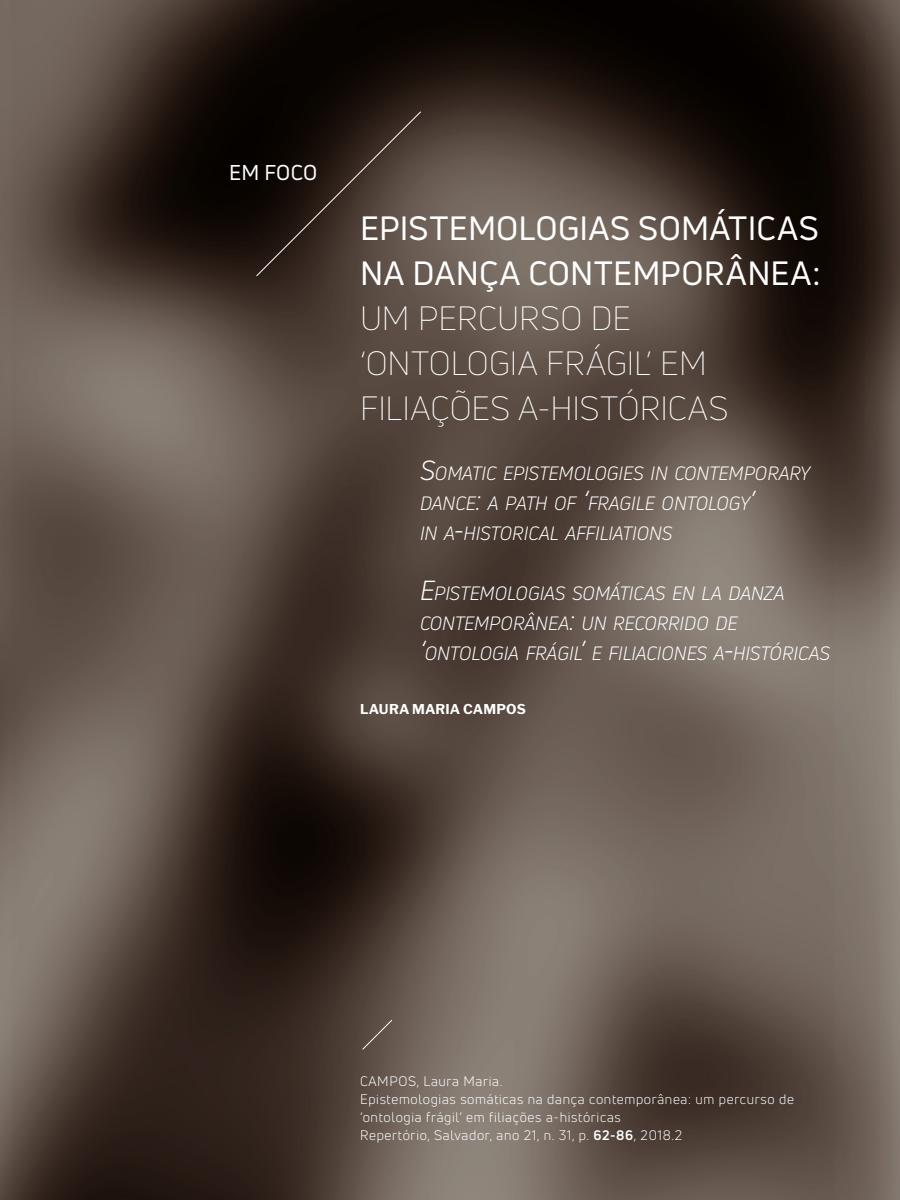
<style>
.page{position:relative;width:900px;height:1200px;background:#fff}
.page>*{position:absolute;margin:0;border:0;box-sizing:border-box;transform-origin:0 0}
.t1{font:300 33px/45px "Uni Neue";letter-spacing:.005em;color:#fff}
.t2{font:33px/45px "Uni Neue";letter-spacing:.01em;color:#fff}
.t3{font:21px "Uni Neue";letter-spacing:.005em;color:#fff}
.t4{font:italic 18.9px/30px "Uni Neue";letter-spacing:-.005em;color:#fff}
.t5{font:13.5px/18px "Uni Neue";letter-spacing:.05em;color:#fff}
.t6{font:700 13.5px "Libre Franklin";letter-spacing:.005em;color:#fff}
.s1{font-size:27px}
.s2{font-weight:700}
</style>
<div class="page">
<img style="left:0;top:0;width:900px;height:1200px">
<svg style="left:256px;top:111px;width:165px;height:165px;background:#352923"></svg>
<svg style="left:362px;top:1020px;width:30px;height:30px"></svg>
<p class="t3" style="left:229px;top:159px;width:90px">EM FOCO</p>
<h1 class="t2" style="left:360px;top:205px;width:462px">EPISTEMOLOGIAS SOMÁTICAS<br>NA DANÇA CONTEMPORÂNEA:</h1>
<h1 class="t1" style="left:360px;top:295px;width:370px">UM PERCURSO DE ‘ONTOLOGIA FRÁGIL’ EM<br>FILIAÇÕES A-HISTÓRICAS</h1>
<p class="t4" style="left:420px;top:458px;width:392px"><span class="s1">S</span>OMATIC EPISTEMOLOGIES IN CONTEMPORARY<br>DANCE<span class="s1">:</span> A PATH OF <span class="s1">‘</span>FRAGILE ONTOLOGY<span class="s1">’<br></span>IN A<span class="s1">-</span>HISTORICAL AFFILIATIONS</p>
<p class="t4" style="left:420px;top:578px;width:411px"><span class="s1">E</span>PISTEMOLOGIAS SOMÁTICAS EN LA DANZA<br>CONTEMPORÂNEA<span class="s1">:</span> UN RECORRIDO DE <span class="s1">‘</span>ONTOLOGIA FRÁGIL<span class="s1">’</span> E FILIACIONES A<span class="s1">-</span>HISTÓRICAS</p>
<p class="t6" style="left:360px;top:701px;width:167px">LAURA MARIA CAMPOS</p>
<p class="t5" style="left:360px;top:1072px;width:436px">CAMPOS, Laura Maria.<br>Epistemologias somáticas na dança contemporânea: um percurso de ‘ontologia frágil’ em filiações a-históricas<br>Repertório, Salvador, ano 21, n. 31, p. <span class="s2">62-86</span>, 2018.2</p>
</div>
